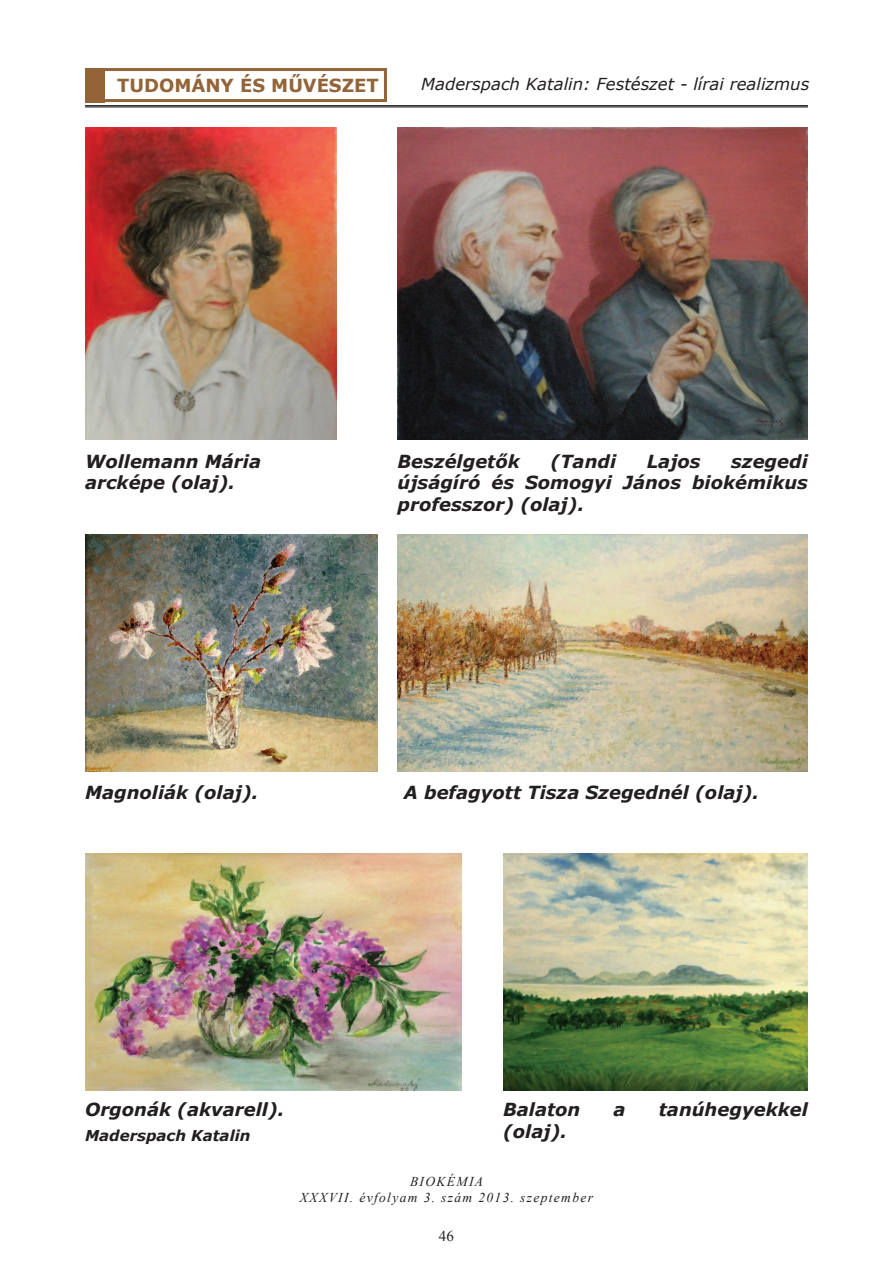
<style>
.page{position:relative;width:893px;height:1263px;background:#fff}
.page>*{position:absolute;margin:0;border:0;box-sizing:border-box;transform-origin:0 0}
.t1{font:italic 700 18px/21.6px "Verdana";color:#231f20}
.t2{font:700 18px "Verdana";color:#926438}
.t3{font:italic 16.5px "Verdana";color:#231f20}
.t4{font:italic 700 15px "Verdana";color:#231f20}
.t5{font:15px "Times New Roman";color:#231f20}
.t6{font:italic 13.5px/16.2px "Times New Roman";letter-spacing:.1em;color:#231f20;text-align:center}
</style>
<div class="page">
<hr style="left:85px;top:105px;width:723px;height:1px;background:#040503">
<hr style="left:85px;top:107px;width:723px;height:1px;background:#040503">
<div style="left:85px;top:68px;width:302px;height:34px;border:3px solid #926438"></div>
<div style="left:85px;top:68px;width:19px;height:34px;background:#926438"></div>
<img style="left:85px;top:128px;width:251px;height:311px">
<img style="left:398px;top:128px;width:410px;height:311px">
<img style="left:85px;top:534px;width:293px;height:238px">
<img style="left:398px;top:534px;width:410px;height:238px">
<img style="left:85px;top:853px;width:377px;height:238px">
<img style="left:503px;top:853px;width:305px;height:238px">
<p class="t2" style="left:117px;top:73px;width:263px">TUDOMÁNY ÉS MŰVÉSZET</p>
<p class="t3" style="left:421px;top:73px;width:390px">Maderspach Katalin: Festészet - lírai realizmus</p>
<p class="t1" style="left:85px;top:450px;width:177px">Wollemann Mária arcképe (olaj).</p>
<p class="t1" style="left:398px;top:450px;width:124px">Beszélgetők</p>
<p class="t1" style="left:551px;top:450px;width:67px">(Tandi</p>
<p class="t1" style="left:647px;top:450px;width:55px">Lajos</p>
<p class="t1" style="left:398px;top:450px;width:412px;text-align:justify;text-indent:334px">szegedi újságíró és Somogyi János biokémikus professzor) (olaj).</p>
<p class="t1" style="left:85px;top:781px;width:175px">Magnoliák (olaj).</p>
<p class="t1" style="left:404px;top:781px;width:357px">A befagyott Tisza Szegednél (olaj).</p>
<p class="t1" style="left:85px;top:1098px;width:201px">Orgonák (akvarell).</p>
<p class="t1" style="left:503px;top:1098px;width:79px">Balaton</p>
<p class="t1" style="left:614px;top:1098px;width:14px">a</p>
<p class="t1" style="left:659px;top:1098px;width:151px">tanúhegyekkel</p>
<p class="t1" style="left:503px;top:1120px;width:65px">(olaj).</p>
<p class="t4" style="left:85px;top:1125px;width:167px">Maderspach Katalin</p>
<p class="t6" style="left:300px;top:1173px;width:295px">BIOKÉMIA<br>XXXVII. évfolyam 3. szám 2013. szeptember</p>
<p class="t5" style="left:439px;top:1225px;width:16px">46</p>
</div>
